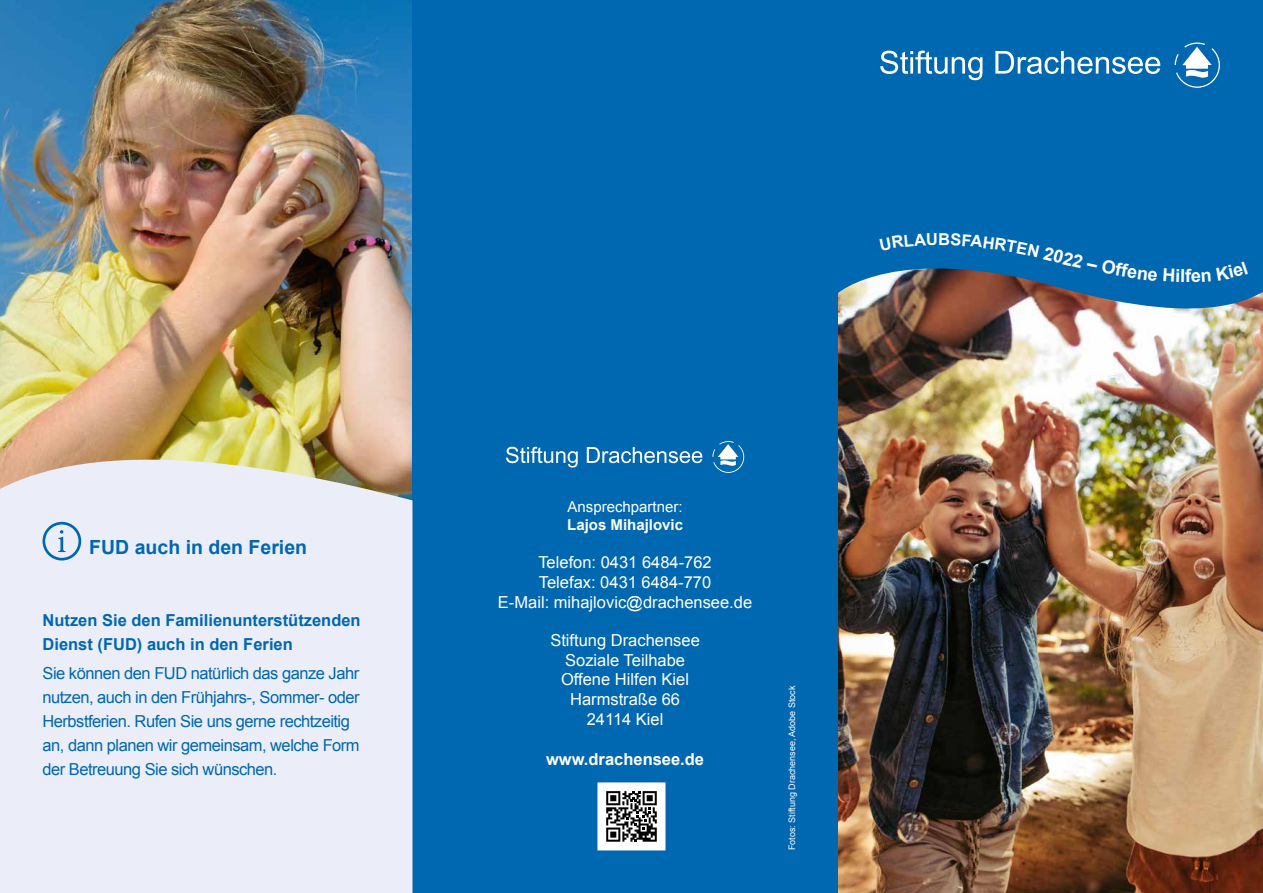
<style>
.page{position:relative;width:1263px;height:893px;background:#fff}
.page>*{position:absolute;margin:0;border:0;box-sizing:border-box;transform-origin:0 0}
.t1{font:700 19.5px "Arial";color:#0067b1}
.t2{font:700 18px "Arial";color:#fff}
.t3{font:16.5px/24px "Arial";letter-spacing:-.03em;color:#0067b1}
.t4{font:16.5px/19.8px "Arial";color:#fff;text-align:center}
.t5{font:700 16.5px/24px "Arial";color:#0067b1}
.t6{font:700 16.5px "Arial";color:#fff}
.t7{font:15px "Arial";color:#fff}
.t8{font:700 15px "Arial";color:#fff}
.t9{font:9px "Arial";color:#fff}
</style>
<div class="page">
<img style="left:0;top:0;width:412px;height:415px">
<img style="left:838px;top:332px;width:425px;height:561px">
<svg style="left:838px;top:0;width:425px;height:332px;background:#196ca9"></svg>
<svg style="left:1175px;top:43px;width:45px;height:45px"></svg>
<svg style="left:880px;top:51px;width:102px;height:29px"></svg>
<svg style="left:995px;top:51px;width:165px;height:23px"></svg>
<div style="left:412px;top:0;width:426px;height:893px;background:#0067b1"></div>
<svg style="left:712px;top:441px;width:32px;height:32px"></svg>
<svg style="left:506px;top:447px;width:72px;height:21px"></svg>
<svg style="left:587px;top:447px;width:115px;height:16px"></svg>
<div style="left:598px;top:783px;width:67px;height:67px;background:#fff"></div>
<svg style="left:606px;top:791px;width:51px;height:51px"></svg>
<div style="left:597px;top:782px;width:68px;height:68px;border:1px solid #fff"></div>
<svg style="left:0;top:415px;width:412px;height:478px;background:#e6e6e8"></svg>
<svg style="left:58px;top:530px;width:8px;height:22px"></svg>
<div style="left:43px;top:522px;width:38px;height:38px;border:3px solid #0067b1;border-radius:50%"></div>
<svg style="left:880px;top:233px;width:277px;height:48px;background:#0d65a7"></svg>
<svg style="left:1163px;top:269px;width:21px;height:13px"></svg>
<svg style="left:1191px;top:261px;width:57px;height:22px"></svg>
<p class="t1" style="left:89px;top:535px;width:219px">FUD auch in den Ferien</p>
<p class="t5" style="left:43px;top:609px;width:320px">Nutzen Sie den Familienunterstützenden<br>Dienst (FUD) auch in den Ferien</p>
<p class="t3" style="left:43px;top:661px;width:319px">Sie können den FUD natürlich das ganze Jahr nutzen, auch in den Frühjahrs-, Sommer- oder Herbstferien. Rufen Sie uns gerne rechtzeitig an, dann planen wir gemeinsam, welche Form der Betreuung Sie sich wünschen.</p>
<p class="t7" style="left:568px;top:497px;width:117px">Ansprechpartner:</p>
<p class="t8" style="left:567px;top:515px;width:117px">Lajos Mihajlovic</p>
<p class="t4" style="left:498px;top:553px;width:256px">Telefon: 0431 6484-762<br>Telefax: 0431 6484-770<br>E-Mail: mihajlovic@drachensee.de</p>
<p class="t4" style="left:550px;top:630px;width:151px">Stiftung Drachensee<br>Soziale Teilhabe<br>Offene Hilfen Kiel<br>Harmstraße 66<br>24114 Kiel</p>
<p class="t6" style="left:546px;top:748px;width:160px">www.drachensee.de</p>
<p class="t9" style="left:786px;top:850px;width:166px;rotate:-90deg">Fotos: Stiftung Drachensee, Adobe Stock</p>
<p class="t2" style="left:1185px;top:264px;width:7px">f</p>
</div>
